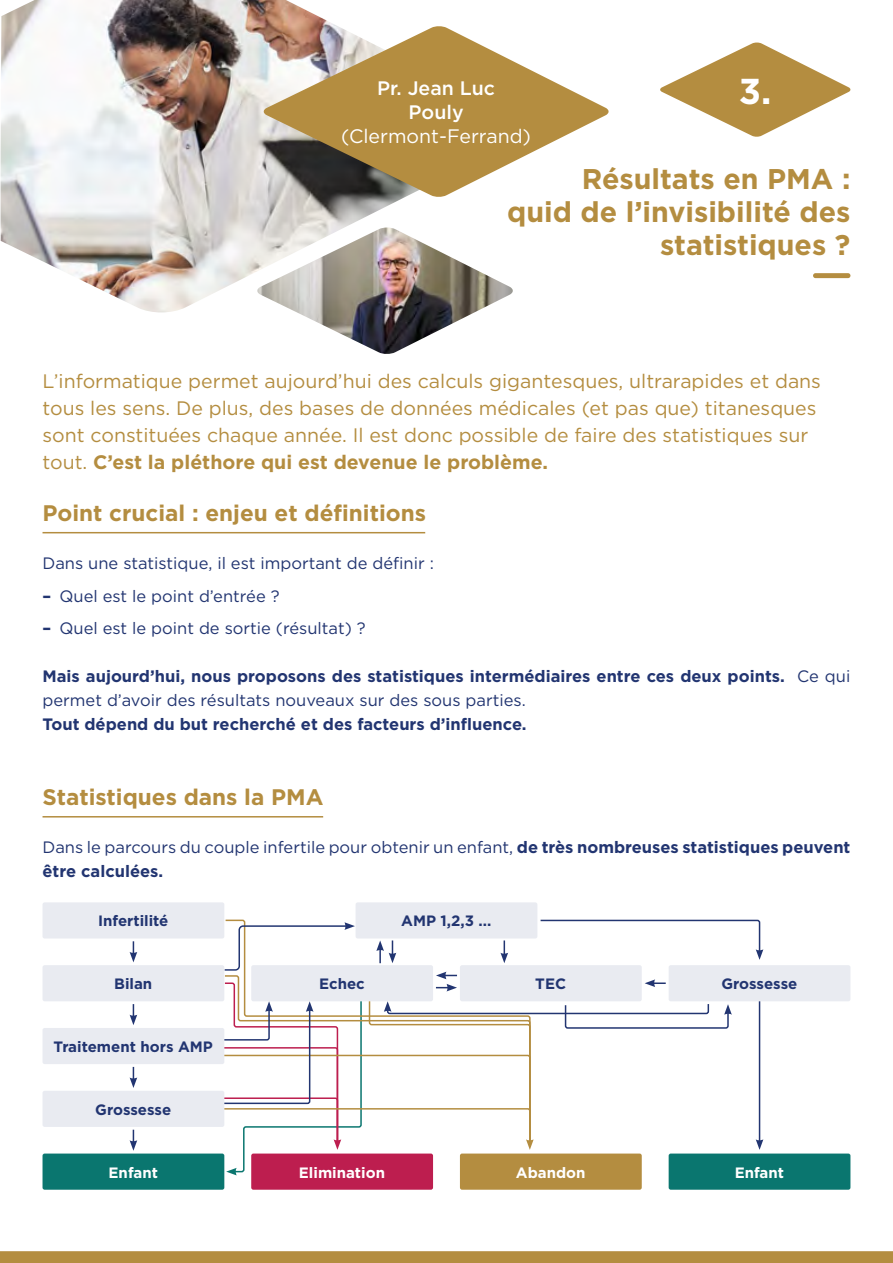
<style>
.page{position:relative;width:893px;height:1263px;background:#fff}
.page>*{position:absolute;margin:0;border:0;box-sizing:border-box;transform-origin:0 0}
.t1{font:700 36px "Gotham";color:#fff}
.t2{font:700 28.5px/33px "Gotham";color:#b48d40;text-align:right}
.t3{font:700 22.5px "Gotham";color:#b48d40}
.t4{font:19.5px/27px "Gotham";color:#b48d40}
.t5{font:19.5px "Gotham";color:#fff}
.t6{font:500 19.5px/24px "Gotham";color:#fff;text-align:center}
.t7{font:16.5px/24px "Gotham";color:#223571}
.t8{font:700 16.5px/24px "Gotham";color:#223571}
.t9{font:700 15px "Gotham";color:#223571}
.t10{font:700 15px "Gotham";color:#fff}
.s1{font-weight:700}
.s2{font-weight:400}
</style>
<div class="page">
<img style="left:1px;top:0;width:404px;height:313px">
<svg style="left:263px;top:26px;width:346px;height:171px;fill:#b48d40"></svg>
<svg style="left:660px;top:42px;width:191px;height:95px"></svg>
<div style="left:813px;top:273px;width:37px;height:5px;background:#b48d40;border-radius:2px"></div>
<img style="left:256px;top:227px;width:257px;height:127px">
<hr style="left:43px;top:532px;width:382px;height:1px;background:#b48d40">
<div style="left:43px;top:902px;width:181px;height:36px;background:#e9ebf1;border-radius:2px"></div>
<div style="left:356px;top:902px;width:181px;height:36px;background:#e9ebf1;border-radius:2px"></div>
<div style="left:43px;top:965px;width:181px;height:36px;background:#e9ebf1;border-radius:2px"></div>
<div style="left:251px;top:1153px;width:182px;height:37px;background:#bd1e4f;border-radius:2px"></div>
<div style="left:460px;top:1153px;width:182px;height:37px;background:#b48d40;border-radius:2px"></div>
<div style="left:669px;top:965px;width:181px;height:36px;background:#e9ebf1;border-radius:2px"></div>
<div style="left:669px;top:1153px;width:181px;height:37px;background:#0a766f;border-radius:2px"></div>
<div style="left:43px;top:1028px;width:181px;height:36px;background:#e9ebf1;border-radius:2px"></div>
<div style="left:43px;top:1091px;width:181px;height:36px;background:#e9ebf1;border-radius:2px"></div>
<div style="left:43px;top:1153px;width:181px;height:37px;background:#0a766f;border-radius:2px"></div>
<svg style="left:130px;top:941px;width:7px;height:21px"></svg>
<svg style="left:130px;top:1004px;width:7px;height:21px"></svg>
<svg style="left:130px;top:1067px;width:7px;height:21px"></svg>
<svg style="left:130px;top:1130px;width:7px;height:21px"></svg>
<svg style="left:223px;top:919px;width:540px;height:256px"></svg>
<svg style="left:0;top:1251px;width:893px;height:12px;background:#b58e43"></svg>
<hr style="left:43px;top:816px;width:280px;height:1px;background:#b48d40">
<p class="t6" style="left:377px;top:76px;width:119px">Pr. Jean Luc<br>Pouly</p>
<p class="t5" style="left:341px;top:124px;width:191px">(Clermont-Ferrand)</p>
<h1 class="t1" style="left:739px;top:67px;width:34px">3.</h1>
<h2 class="t2" style="left:507px;top:162px;width:345px">Résultats en PMA :<br>quid de l’invisibilité des statistiques ?</h2>
<p class="t4" style="left:43px;top:367px;width:780px">L’informatique permet aujourd’hui des calculs gigantesques, ultrarapides et dans tous les sens. De plus, des bases de données médicales (et pas que) titanesques sont constituées chaque année. Il est donc possible de faire des statistiques sur tout. <span class="s1">C’est la pléthore qui est devenue le problème.</span></p>
<p class="t3" style="left:43px;top:498px;width:385px">Point crucial : enjeu et définitions</p>
<p class="t7" style="left:43px;top:551px;width:393px">Dans une statistique, il est important de définir :</p>
<p class="t7" style="left:43px;top:583px;width:239px"><span class="s1">–</span> Quel est le point d’entrée ?</p>
<p class="t7" style="left:43px;top:616px;width:325px"><span class="s1">–</span> Quel est le point de sortie (résultat) ?</p>
<p class="t8" style="left:43px;top:664px;width:809px">Mais aujourd’hui, nous proposons des statistiques intermédiaires entre ces deux points. <span class="s2">Ce qui permet d’avoir des résultats nouveaux sur des sous parties.</span></p>
<p class="t8" style="left:43px;top:712px;width:486px">Tout dépend du but recherché et des facteurs d’influence.</p>
<p class="t3" style="left:43px;top:782px;width:282px">Statistiques dans la PMA</p>
<p class="t7" style="left:43px;top:835px;width:809px">Dans le parcours du couple infertile pour obtenir un enfant, <span class="s1">de très nombreuses statistiques peuvent être calculées.</span></p>
<p class="t9" style="left:98px;top:911px;width:72px">Infertilité</p>
<p class="t9" style="left:401px;top:911px;width:92px">AMP 1,2,3 ...</p>
<p class="t9" style="left:114px;top:974px;width:40px">Bilan</p>
<p class="t9" style="left:319px;top:974px;width:47px">Echec</p>
<p class="t9" style="left:54px;top:1037px;width:161px">Traitement hors AMP</p>
<p class="t9" style="left:95px;top:1099px;width:77px">Grossesse</p>
<p class="t10" style="left:109px;top:1162px;width:51px">Enfant</p>
<p class="t10" style="left:299px;top:1162px;width:88px">Elimination</p>
<p class="t9" style="left:535px;top:974px;width:32px">TEC</p>
<p class="t10" style="left:516px;top:1162px;width:71px">Abandon</p>
<p class="t9" style="left:721px;top:974px;width:77px">Grossesse</p>
<p class="t10" style="left:735px;top:1162px;width:51px">Enfant</p>
</div>
